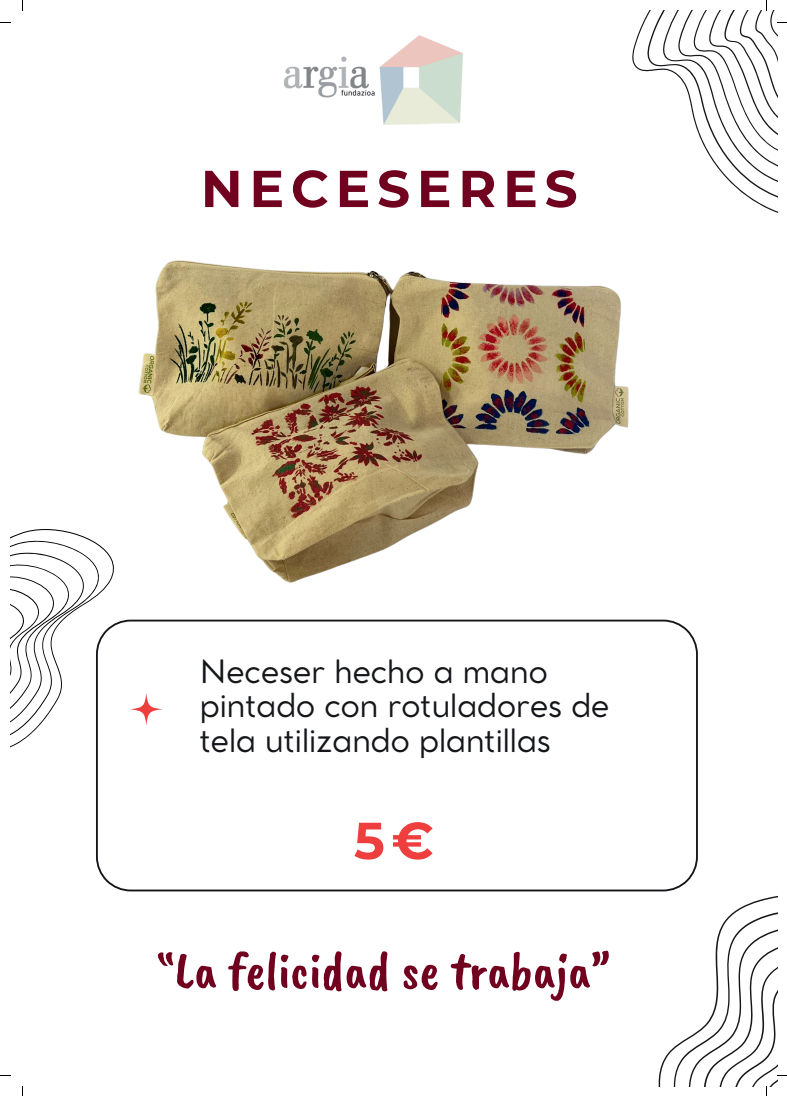
<style>
.page{position:relative;width:787px;height:1096px;background:#fff}
.page>*{position:absolute;margin:0;border:0;box-sizing:border-box;transform-origin:0 0}
.t1{font:52.88px "Caveat Brush";color:#70021f}
.t2{font:700 51.75px "Montserrat";letter-spacing:.13em;color:#70021f}
.t3{font:700 51.75px "Montserrat";color:#ee3f3e}
.t4{font:31.62px/34.8px "Cocomat Pro";color:#141619}
</style>
<div class="page">
<svg style="left:96px;top:619px;width:602px;height:272px"></svg>
<svg style="left:130px;top:693px;width:33px;height:32px"></svg>
<svg style="left:10px;top:529px;width:105px;height:224px"></svg>
<img style="left:285px;top:36px;width:178px;height:89px">
<img style="left:113px;top:260px;width:516px;height:348px">
<svg style="left:632px;top:0;width:155px;height:213px"></svg>
<svg style="left:657px;top:887px;width:130px;height:208px"></svg>
<h2 class="t2" style="left:201px;top:151px;width:378px">NECESERES</h2>
<p class="t4" style="left:200px;top:653px;width:411px">Neceser hecho a mano pintado con rotuladores de tela utilizando plantillas</p>
<h2 class="t3" style="left:354px;top:803px;width:81px">5€</h2>
<h1 class="t1" style="left:157px;top:940px;width:455px">“La felicidad se trabaja”</h1>
</div>
